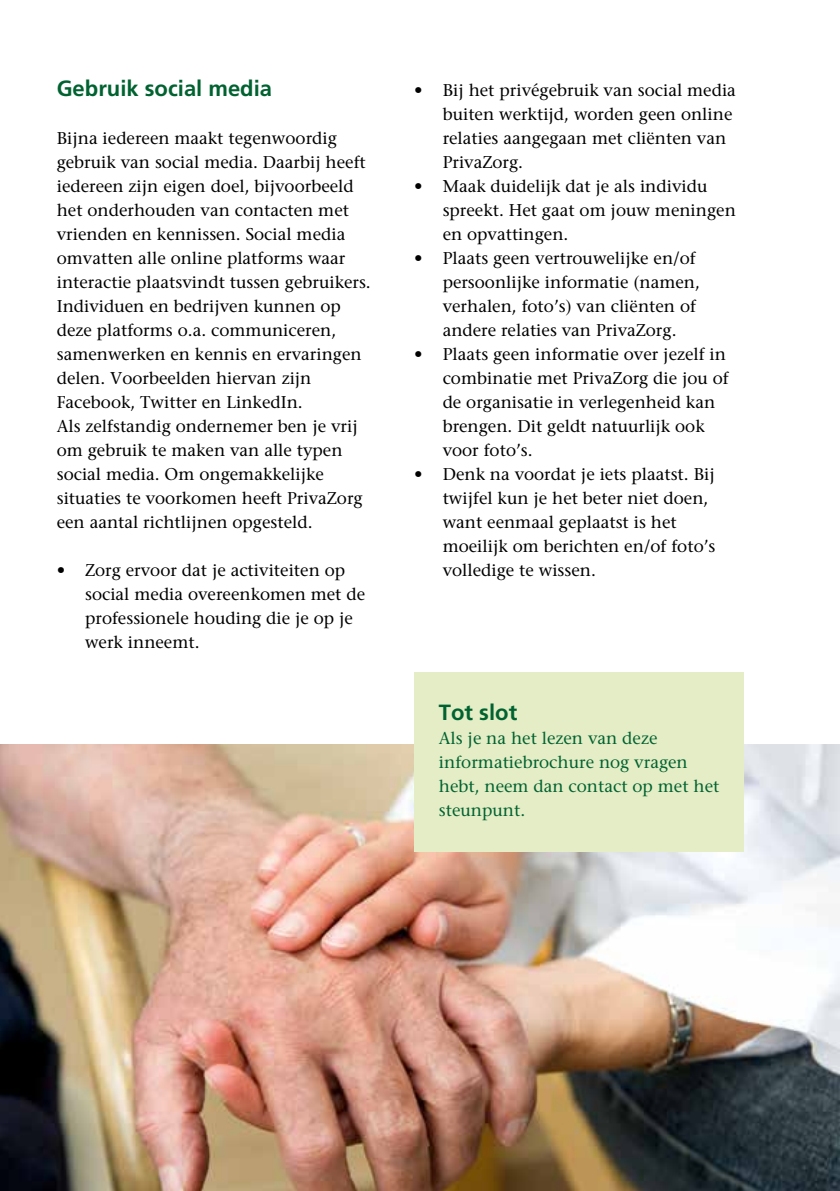
<style>
.page{position:relative;width:840px;height:1191px;background:#fff}
.page>*{position:absolute;margin:0;border:0;box-sizing:border-box;transform-origin:0 0}
.t1{font:700 22px "Frutiger";color:#006230}
.t2{font:17px/24px "Stone Serif";color:#000}
.t3{font:17px/24px "Stone Serif";color:#006230}
</style>
<div class="page">
<img style="left:0;top:744px;width:839px;height:447px">
<div style="left:414px;top:672px;width:329px;height:179px;background:#e4edc5"></div>
<p class="t1" style="left:57px;top:75px;width:217px">Gebruik social media</p>
<p class="t2" style="left:57px;top:126px;width:315px">Bijna iedereen maakt tegenwoordig gebruik van social media. Daarbij heeft iedereen zijn eigen doel, bijvoorbeeld het onderhouden van contacten met vrienden en kennissen. Social media omvatten alle online platforms waar interactie plaatsvindt tussen gebruikers.<br>Individuen en bedrijven kunnen op deze platforms o.a. communiceren, samenwerken en kennis en ervaringen delen. Voorbeelden hiervan zijn Facebook, Twitter en LinkedIn.<br>Als zelfstandig ondernemer ben je vrij om gebruik te maken van alle typen social media. Om ongemakkelijke situaties te voorkomen heeft PrivaZorg een aantal richtlijnen opgesteld.</p>
<p class="t2" style="left:85px;top:558px;width:281px;text-indent:-28px">• Zorg ervoor dat je activiteiten op social media overeenkomen met de professionele houding die je op je werk inneemt.</p>
<p class="t2" style="left:442px;top:78px;width:294px;text-indent:-28px">• Bij het privégebruik van social media buiten werktijd, worden geen online relaties aangegaan met cliënten van<br>PrivaZorg.</p>
<p class="t2" style="left:442px;top:174px;width:294px;text-indent:-28px">• Maak duidelijk dat je als individu spreekt. Het gaat om jouw meningen en opvattingen.</p>
<p class="t2" style="left:442px;top:246px;width:259px;text-indent:-28px">• Plaats geen vertrouwelijke en/of persoonlijke informatie (namen, verhalen, foto’s) van cliënten of andere relaties van PrivaZorg.</p>
<p class="t2" style="left:442px;top:342px;width:287px;text-indent:-28px">• Plaats geen informatie over jezelf in combinatie met PrivaZorg die jou of de organisatie in verlegenheid kan brengen. Dit geldt natuurlijk ook voor foto’s.</p>
<p class="t2" style="left:442px;top:462px;width:274px;text-indent:-28px">• Denk na voordat je iets plaatst. Bij twijfel kun je het beter niet doen, want eenmaal geplaatst is het moeilijk om berichten en/of foto’s volledige te wissen.</p>
<p class="t1" style="left:438px;top:699px;width:80px">Tot slot</p>
<p class="t3" style="left:438px;top:726px;width:282px">Als je na het lezen van deze informatiebrochure nog vragen hebt, neem dan contact op met het steunpunt.</p>
</div>
